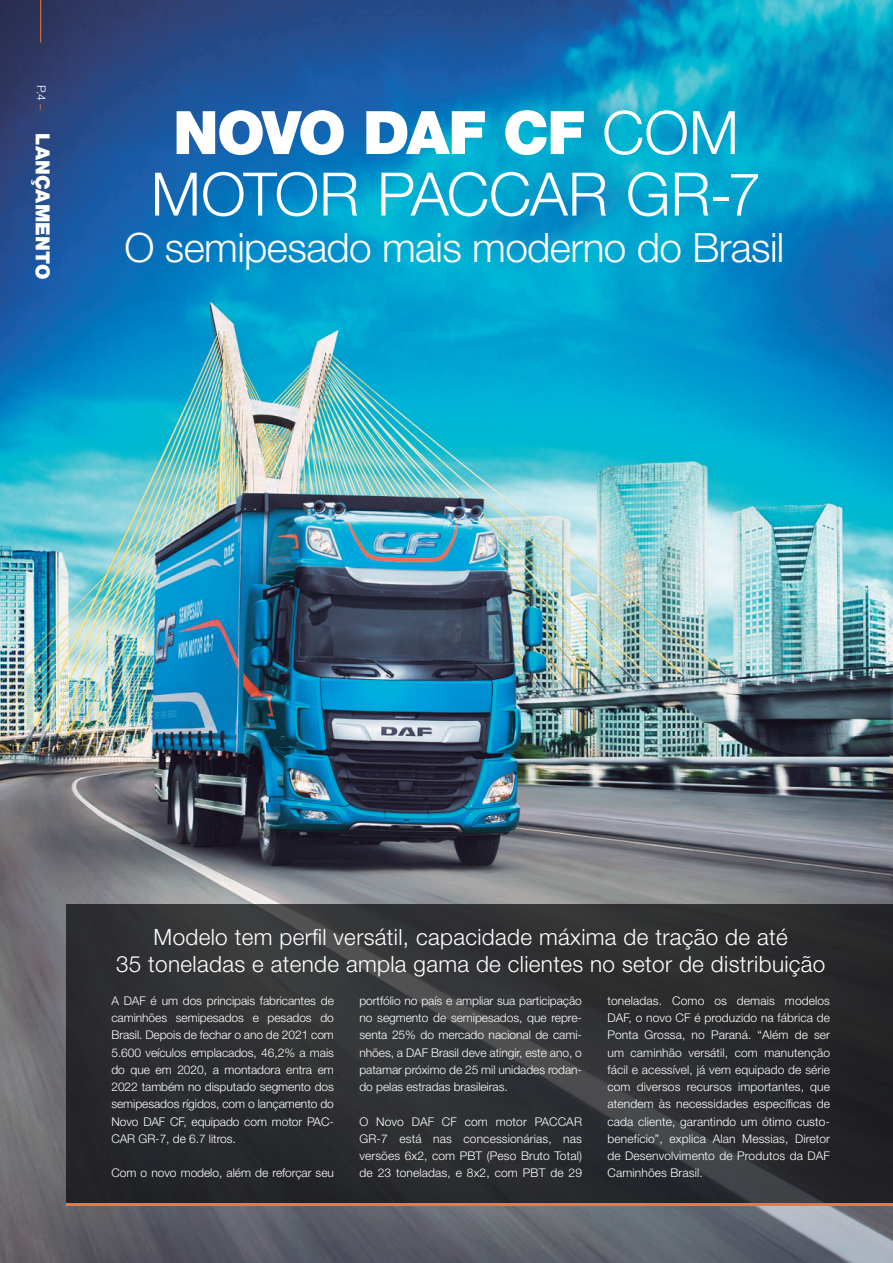
<style>
.page{position:relative;width:893px;height:1263px;background:#fff}
.page>*{position:absolute;margin:0;border:0;box-sizing:border-box;transform-origin:0 0}
.t1{font:300 60px/61.5px "Helvetica Neue LT Pro";letter-spacing:-.01em;color:#fff;text-align:center}
.t2{font:300 40.5px "Helvetica Neue LT Pro";letter-spacing:-.015em;color:#fff}
.t3{font:300 22.5px/27px "Helvetica Neue LT Pro";letter-spacing:.015em;color:#fff;text-align:center}
.t4{font:900 19.5px "Helvetica Neue LT Pro";letter-spacing:.005em;color:#fff}
.t5{font:300 12px/17.2px "Helvetica Neue LT Pro";letter-spacing:-.005em;color:#fff;text-align:justify}
.s1{color:#f37932}
.s2{font-weight:900}
</style>
<div class="page">
<img style="left:0;top:0;width:893px;height:1263px">
<svg style="left:67px;top:904px;width:826px;height:299px;background:#2d2f31"></svg>
<hr style="left:67px;top:1203px;width:826px;height:2px;background:#f37932">
<hr style="left:40px;top:0;width:1px;height:43px;background:#f37932">
<p class="t5" style="left:50px;top:85px;width:26px;rotate:90deg">P.4 <span class="s1">–</span></p>
<h3 class="t4" style="left:55px;top:133px;width:148px;rotate:90deg">LANÇAMENTO</h3>
<h1 class="t1" style="left:151px;top:101px;width:612px"><span class="s2">NOVO DAF CF</span> COM<br>MOTOR PACCAR GR-7</h1>
<h2 class="t2" style="left:124px;top:223px;width:661px">O semipesado mais moderno do Brasil</h2>
<h3 class="t3" style="left:116px;top:923px;width:711px">Modelo tem perfil versátil, capacidade máxima de tração de até<br>35 toneladas e atende ampla gama de clientes no setor de distribuição</h3>
<p class="t5" style="left:111px;top:992px;width:224px">A DAF é um dos principais fabricantes de caminhões semipesados e pesados do Brasil. Depois de fechar o ano de 2021 com 5.600 veículos emplacados, 46,2% a mais do que em 2020, a montadora entra em 2022 também no disputado segmento dos semipesados rígidos, com o lançamento do Novo DAF CF, equipado com motor PAC-CAR GR-7, de 6.7 litros.</p>
<p class="t5" style="left:111px;top:1164px;width:224px">Com o novo modelo, além de reforçar seu</p>
<p class="t5" style="left:359px;top:992px;width:224px">portfólio no país e ampliar sua participação no segmento de semipesados, que repre&shy;senta 25% do mercado nacional de cami&shy;nhões, a DAF Brasil deve atingir, este ano, o patamar próximo de 25 mil unidades rodan&shy;do pelas estradas brasileiras.</p>
<p class="t5" style="left:359px;top:1112px;width:224px">O Novo DAF CF com motor PACCAR GR-7 está nas concessionárias, nas versões 6x2, com PBT (Peso Bruto Total) de 23 toneladas, e 8x2, com PBT de 29</p>
<p class="t5" style="left:607px;top:992px;width:224px">toneladas. Como os demais modelos DAF, o novo CF é produzido na fábrica de Ponta Grossa, no Paraná. “Além de ser um caminhão versátil, com manutenção fácil e acessível, já vem equipado de série com diversos recursos importantes, que atendem às necessidades específicas de cada cliente, garantindo um ótimo custo&shy;benefício”, explica Alan Messias, Diretor de Desenvolvimento de Produtos da DAF Caminhões Brasil.</p>
</div>
